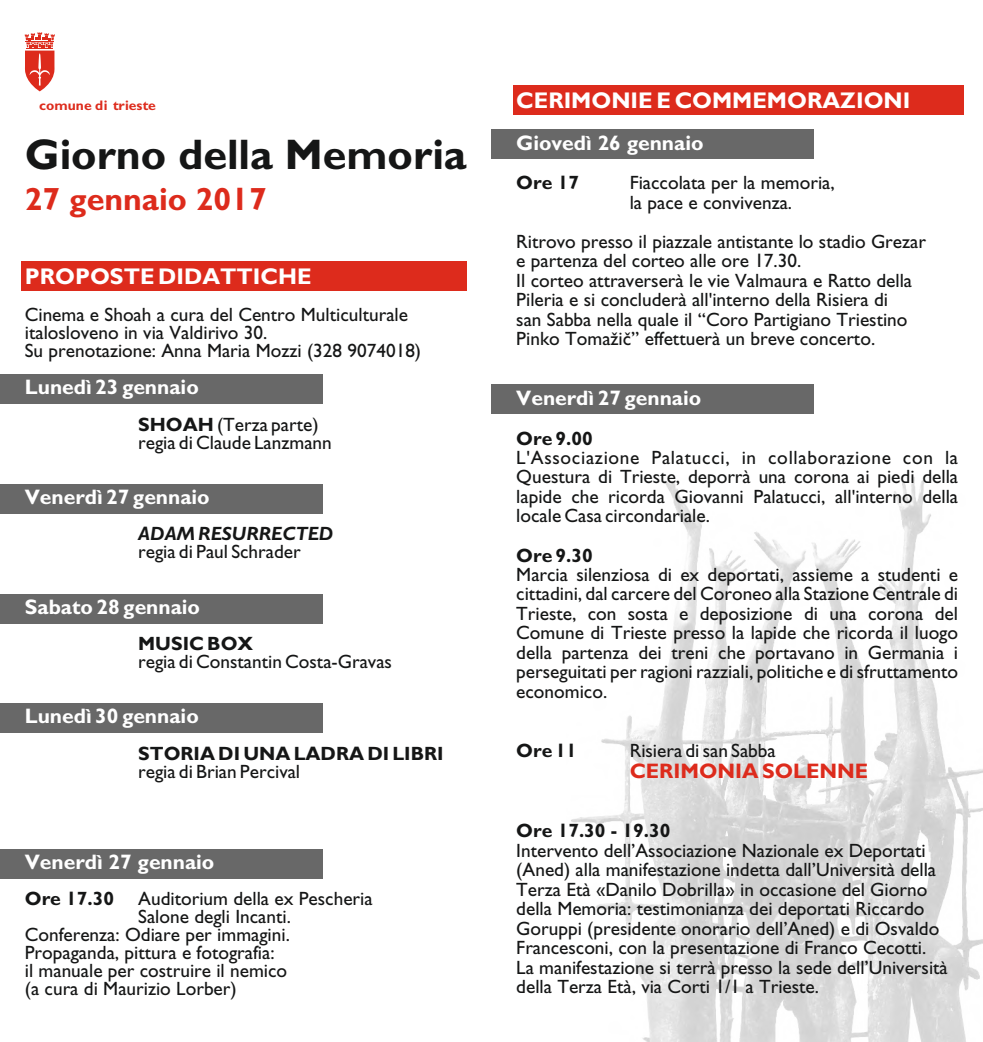
<style>
.page{position:relative;width:983px;height:1042px;background:#fff}
.page>*{position:absolute;margin:0;border:0;box-sizing:border-box;transform-origin:0 0}
.t1{font:700 42.88px "Gill Sans";color:#151616}
.t2{font:700 32.2px "Gill Sans";color:#dd2b1c}
.t3{font:700 22.75px "Gill Sans";color:#fff}
.t4{font:700 21px "Gill Sans";color:#fff}
.t5{font:700 21px "Gill Sans";color:#dd2b1c}
.t6{font:19.25px/19.4px "Gill Sans";color:#151616}
.t7{font:700 19.25px "Gill Sans";color:#151616}
.t8{font:italic 700 19.25px "Gill Sans";color:#151616}
.t9{font:700 13.83px "Gill Sans";letter-spacing:.005em;color:#dd2b1c}
.s1{font-weight:700}
</style>
<div class="page">
<div style="left:491px;top:129px;width:323px;height:30px;background:#686868"></div>
<div style="left:491px;top:384px;width:323px;height:30px;background:#686868"></div>
<div style="left:513px;top:85px;width:449px;height:29px;background:#dd2b1c"></div>
<div style="left:0;top:849px;width:322px;height:29px;background:#686868"></div>
<div style="left:0;top:594px;width:322px;height:29px;background:#686868"></div>
<div style="left:0;top:484px;width:322px;height:29px;background:#686868"></div>
<div style="left:0;top:703px;width:322px;height:30px;background:#686868"></div>
<img style="left:571px;top:477px;width:411px;height:565px">
<div style="left:0;top:374px;width:322px;height:30px;background:#686868"></div>
<div style="left:21px;top:261px;width:445px;height:30px;background:#dd2b1c"></div>
<svg style="left:25px;top:32px;width:30px;height:59px"></svg>
<p class="t9" style="left:39px;top:100px;width:118px">comune di trieste</p>
<h1 class="t1" style="left:25px;top:140px;width:443px">Giorno della Memoria</h1>
<h2 class="t2" style="left:25px;top:188px;width:243px">27 gennaio 2017</h2>
<p class="t3" style="left:25px;top:269px;width:288px">PROPOSTE DIDATTICHE</p>
<p class="t6" style="left:25px;top:308px;width:398px;line-height:17.8px">Cinema e Shoah a cura del Centro Multiculturale italosloveno in via Valdirivo 30.<br>Su prenotazione: Anna Maria Mozzi (328 9074018)</p>
<p class="t4" style="left:25px;top:380px;width:175px">Lunedì 23 gennaio</p>
<p class="t6" style="left:138px;top:418px;width:195px;line-height:17.8px"><span class="s1">SHOAH</span> (Terza parte) regia di Claude Lanzmann</p>
<p class="t4" style="left:25px;top:490px;width:186px">Venerdì 27 gennaio</p>
<p class="t8" style="left:138px;top:527px;width:196px">ADAM RESURRECTED</p>
<p class="t6" style="left:138px;top:544px;width:164px">regia di Paul Schrader</p>
<p class="t4" style="left:25px;top:599px;width:177px">Sabato 28 gennaio</p>
<p class="t7" style="left:138px;top:637px;width:116px">MUSIC BOX</p>
<p class="t6" style="left:138px;top:654px;width:255px">regia di Constantin Costa-Gravas</p>
<p class="t4" style="left:25px;top:709px;width:175px">Lunedì 30 gennaio</p>
<p class="t7" style="left:138px;top:747px;width:307px">STORIA DI UNA LADRA DI LIBRI</p>
<p class="t6" style="left:138px;top:764px;width:163px">regia di Brian Percival</p>
<p class="t4" style="left:25px;top:854px;width:191px">Venerdì 27 gennaio</p>
<p class="t7" style="left:25px;top:892px;width:91px">Ore 17.30</p>
<p class="t6" style="left:138px;top:891px;width:236px">Auditorium della ex Pescheria</p>
<p class="t6" style="left:138px;top:909px;width:154px">Salone degli Incanti.</p>
<p class="t6" style="left:25px;top:927px;width:266px">Conferenza: Odiare per immagini.</p>
<p class="t6" style="left:25px;top:945px;width:251px">Propaganda, pittura e fotografia:</p>
<p class="t6" style="left:25px;top:963px;width:264px">il manuale per costruire il nemico</p>
<p class="t6" style="left:25px;top:980px;width:213px">(a cura di Maurizio Lorber)</p>
<p class="t3" style="left:516px;top:92px;width:395px">CERIMONIE E COMMEMORAZIONI</p>
<p class="t4" style="left:516px;top:135px;width:189px">Giovedì 26 gennaio</p>
<p class="t7" style="left:516px;top:176px;width:64px">Ore 17</p>
<p class="t6" style="left:629px;top:175px;width:206px">Fiaccolata per la memoria, la pace e convivenza.</p>
<p class="t6" style="left:516px;top:234px;width:411px">Ritrovo presso il piazzale antistante lo stadio Grezar e partenza del corteo alle ore 17.30.<br>Il corteo attraverserà le vie Valmaura e Ratto della Pileria e si concluderà all'interno della Risiera di<br>san Sabba nella quale il “Coro Partigiano Triestino Pinko Tomažič” effettuerà un breve concerto.</p>
<p class="t4" style="left:516px;top:391px;width:186px">Venerdì 27 gennaio</p>
<p class="t7" style="left:516px;top:431px;width:78px">Ore 9.00</p>
<p class="t6" style="left:516px;top:450px;width:443px;text-align:justify">L'Associazione Palatucci, in collaborazione con la Questura di Trieste, deporrà una corona ai piedi della lapide che ricorda Giovanni Palatucci, all'interno della locale Casa circondariale.</p>
<p class="t7" style="left:516px;top:548px;width:78px">Ore 9.30</p>
<p class="t6" style="left:516px;top:567px;width:443px;text-align:justify">Marcia silenziosa di ex deportati, assieme a studenti e cittadini, dal carcere del Coroneo alla Stazione Centrale di Trieste, con sosta e deposizione di una corona del Comune di Trieste presso la lapide che ricorda il luogo della partenza dei treni che portavano in Germania i perseguitati per ragioni razziali, politiche e di sfruttamento economico.</p>
<p class="t7" style="left:516px;top:743px;width:62px">Ore 11</p>
<p class="t6" style="left:629px;top:742px;width:147px">Risiera di san Sabba</p>
<p class="t5" style="left:629px;top:763px;width:240px">CERIMONIA SOLENNE</p>
<p class="t7" style="left:516px;top:824px;width:155px">Ore 17.30 - 19.30</p>
<p class="t6" style="left:516px;top:843px;width:433px">Intervento dell’Associazione Nazionale ex Deportati (Aned) alla manifestazione indetta dall’Università della Terza Età «Danilo Dobrilla» in occasione del Giorno della Memoria: testimonianza dei deportati Riccardo Goruppi (presidente onorario dell’Aned) e di Osvaldo Francesconi, con la presentazione di Franco Cecotti.<br>La manifestazione si terrà presso la sede dell’Università della Terza Età, via Corti 1/1 a Trieste.</p>
</div>
